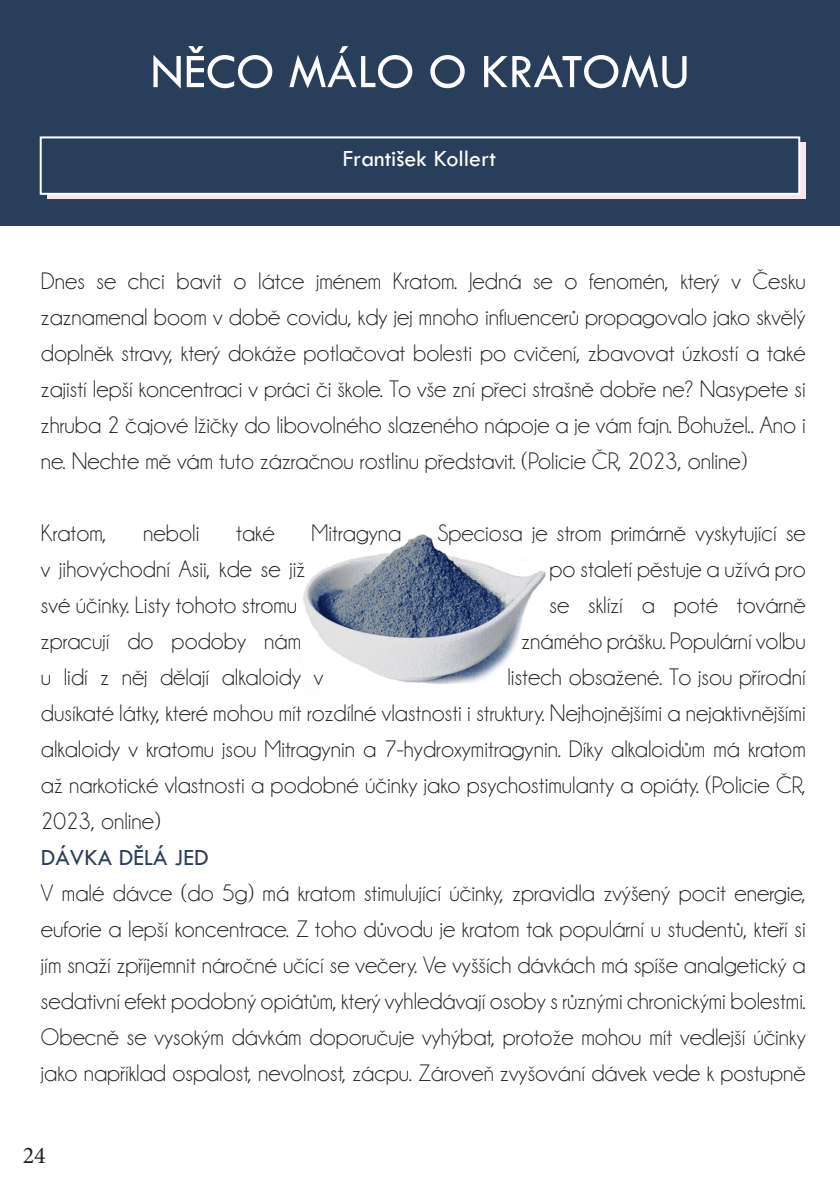
<style>
.page{position:relative;width:840px;height:1191px;background:#fff}
.page>*{position:absolute;margin:0;border:0;box-sizing:border-box;transform-origin:0 0}
.t1{font:50px "Tw Cen";color:#fff}
.t2{font:24px/36px "Champagne&Limousines";color:#231f20;text-align:justify}
.t3{font:24px "Tw Cen";color:#fff}
.t4{font:24px "Tw Cen";color:#293e5b}
.t5{font:24px "Minion Pro";color:#231f20}
</style>
<div class="page">
<div style="left:0;top:0;width:839px;height:225px;background:#293e5b"></div>
<div style="left:47px;top:143px;width:758px;height:56px;background:#fce4ee"></div>
<div style="left:40px;top:136px;width:759px;height:59px;background:#293e5b;border:2px solid #fff"></div>
<img style="left:303px;top:534px;width:243px;height:150px">
<p class="t1" style="left:150px;top:41px;width:540px">NĚCO MÁLO O KRATOMU</p>
<p class="t3" style="left:343px;top:144px;width:154px">František Kollert</p>
<p class="t2" style="left:41px;top:263px;width:766px">Dnes se chci bavit o látce jménem Kratom. Jedná se o fenomén, který v Česku zaznamenal boom v době covidu, kdy jej mnoho influencerů propagovalo jako skvělý doplněk stravy, který dokáže potlačovat bolesti po cvičení, zbavovat úzkostí a také zajistí lepší koncentraci v práci či škole. To vše zní přeci strašně dobře ne? Nasypete si zhruba 2 čajové lžičky do libovolného slazeného nápoje a je vám fajn. Bohužel.. Ano i ne. Nechte mě vám tuto zázračnou rostlinu představit. (Policie ČR, 2023, online)</p>
<p class="t2" style="left:41px;top:515px;width:67px">Kratom,</p>
<p class="t2" style="left:143px;top:515px;width:58px">neboli</p>
<p class="t2" style="left:236px;top:515px;width:40px">také</p>
<p class="t2" style="left:311px;top:515px;width:91px">Mitragyna</p>
<p class="t2" style="left:437px;top:515px;width:369px">Speciosa je strom primárně vyskytující se</p>
<p class="t2" style="left:41px;top:551px;width:266px">v jihovýchodní Asii, kde se již</p>
<p class="t2" style="left:549px;top:551px;width:257px">po staletí pěstuje a užívá pro</p>
<p class="t2" style="left:41px;top:587px;width:258px">své účinky. Listy tohoto stromu</p>
<p class="t2" style="left:549px;top:587px;width:257px">se sklízí a poté továrně</p>
<p class="t2" style="left:41px;top:623px;width:262px">zpracují do podoby nám</p>
<p class="t2" style="left:521px;top:623px;width:285px">známého prášku. Populární volbu</p>
<p class="t2" style="left:41px;top:659px;width:283px">u lidí z něj dělají alkaloidy v</p>
<p class="t2" style="left:41px;top:659px;width:766px;text-indent:466px">listech obsažené. To jsou přírodní dusíkaté látky, které mohou mít rozdílné vlastnosti i struktury. Nejhojnějšími a nejaktivnějšími alkaloidy v kratomu jsou Mitragynin a 7-hydroxymitragynin. Díky alkaloidům má kratom až narkotické vlastnosti a podobné účinky jako psychostimulanty a opiáty. (Policie ČR, 2023, online)</p>
<p class="t4" style="left:41px;top:843px;width:169px">DÁVKA DĚLÁ JED</p>
<p class="t2" style="left:41px;top:875px;width:766px">V malé dávce (do 5g) má kratom stimulující účinky, zpravidla zvýšený pocit energie, euforie a lepší koncentrace. Z toho důvodu je kratom tak populární u studentů, kteří si jím snaží zpříjemnit náročné učící se večery. Ve vyšších dávkách má spíše analgetický a sedativní efekt podobný opiátům, který vyhledávají osoby s různými chronickými bolestmi.<br>Obecně se vysokým dávkám doporučuje vyhýbat, protože mohou mít vedlejší účinky jako například ospalost, nevolnost, zácpu. Zároveň zvyšování dávek vede k postupně</p>
<p class="t5" style="left:23px;top:1139px;width:25px">24</p>
</div>
